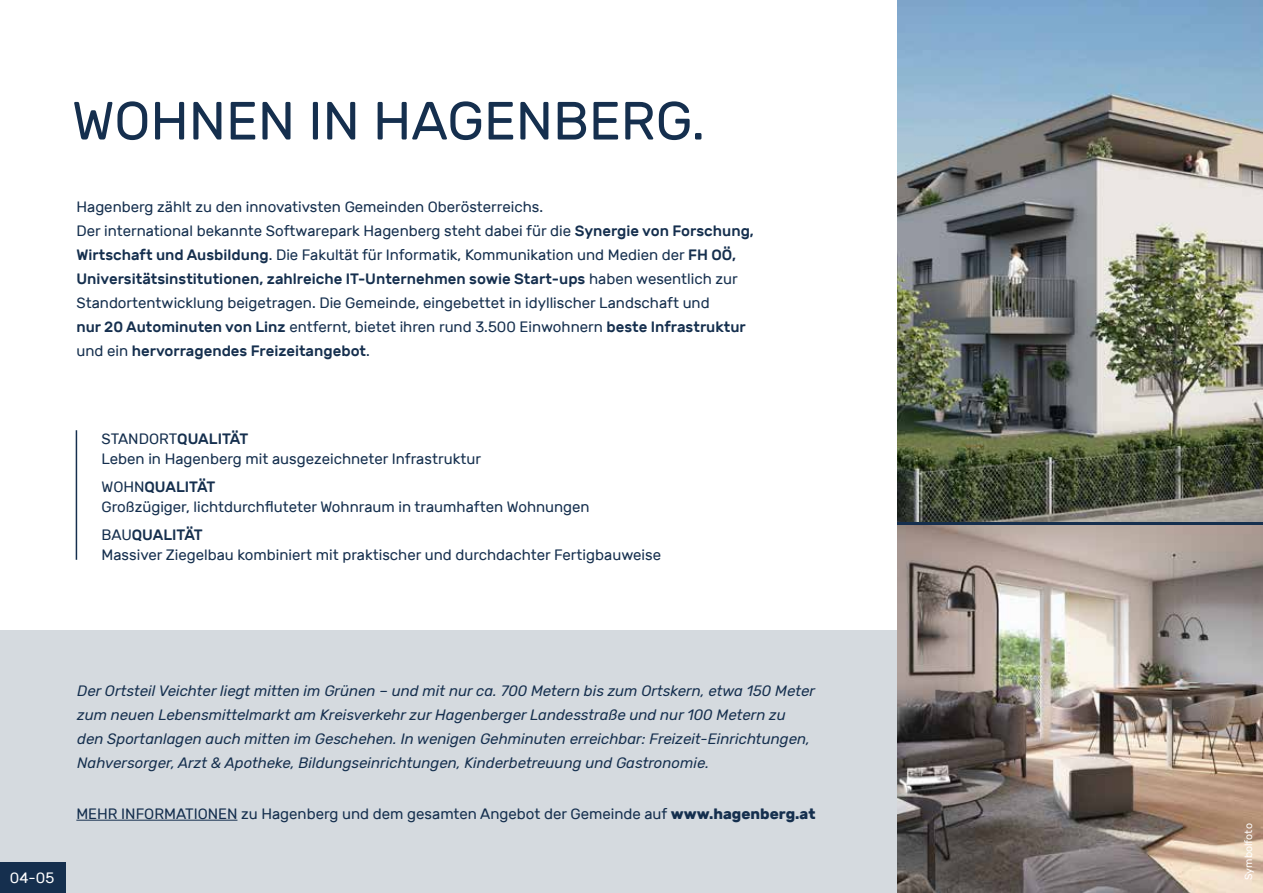
<style>
.page{position:relative;width:1263px;height:893px;background:#fff}
.page>*{position:absolute;margin:0;border:0;box-sizing:border-box;transform-origin:0 0}
.t1{font:53.7px "Rubik";color:#152f4e}
.t2{font:15px/24px "Rubik";color:#152f4e}
.t3{font:italic 15px/24px "Rubik";color:#152f4e}
.t4{font:15px "Rubik";color:#fff}
.t5{font:10.5px "Rubik";color:#fff}
.s1{font-weight:500}
.s2{font-weight:700}
</style>
<div class="page">
<div style="left:0;top:630px;width:905px;height:263px;background:#d5dadf"></div>
<img style="left:897px;top:526px;width:366px;height:367px">
<hr style="left:76px;top:820px;width:161px;height:1px;background:#152f4e">
<hr style="left:76px;top:430px;width:1px;height:130px;background:#152f4e">
<img style="left:897px;top:0;width:366px;height:521px">
<div style="left:0;top:862px;width:66px;height:31px;background:#152f4e"></div>
<h1 class="t1" style="left:72px;top:91px;width:634px">WOHNEN IN HAGENBERG.</h1>
<p class="t2" style="left:76px;top:195px;width:679px">Hagenberg zählt zu den innovativsten Gemeinden Oberösterreichs.<br>Der international bekannte Softwarepark Hagenberg steht dabei für die <span class="s1">Synergie von Forschung, Wirtschaft und Ausbildung</span>. Die Fakultät für Informatik, Kommunikation und Medien der <span class="s1">FH OÖ, Universitätsinstitutionen, zahlreiche IT-Unternehmen sowie Start-ups</span> haben wesentlich zur Standortentwicklung beigetragen. Die Gemeinde, eingebettet in idyllischer Landschaft und<br><span class="s1">nur 20 Autominuten von Linz</span> entfernt, bietet ihren rund 3.500 Einwohnern <span class="s1">beste Infrastruktur </span>und ein <span class="s1">hervorragendes Freizeitangebot</span>.</p>
<p class="t2" style="left:102px;top:430px;width:381px;line-height:19.5px">STANDORT<span class="s1">QUALITÄT<br></span>Leben in Hagenberg mit ausgezeichneter Infrastruktur</p>
<p class="t2" style="left:102px;top:478px;width:490px;line-height:19.5px">WOHN<span class="s1">QUALITÄT<br></span>Großzügiger, lichtdurchfluteter Wohnraum in traumhaften Wohnungen</p>
<p class="t2" style="left:102px;top:526px;width:561px;line-height:19.5px">BAU<span class="s1">QUALITÄT<br></span>Massiver Ziegelbau kombiniert mit praktischer und durchdachter Fertigbauweise</p>
<p class="t4" style="left:10px;top:869px;width:46px">04-05</p>
<p class="t3" style="left:77px;top:679px;width:739px">Der Ortsteil Veichter liegt mitten im Grünen – und mit nur ca. 700 Metern bis zum Ortskern, etwa 150 Meter zum neuen Lebensmittelmarkt am Kreisverkehr zur Hagenberger Landesstraße und nur 100 Metern zu den Sportanlagen auch mitten im Geschehen. In wenigen Gehminuten erreichbar: Freizeit-Einrichtungen, Nahversorger, Arzt &amp; Apotheke, Bildungseinrichtungen, Kinderbetreuung und Gastronomie.</p>
<p class="t2" style="left:76px;top:802px;width:741px">MEHR INFORMATIONEN zu Hagenberg und dem gesamten Angebot der Gemeinde auf <span class="s2">www.hagenberg.at</span></p>
<p class="t5" style="left:1243px;top:880px;width:58px;rotate:-90deg">Symbolfoto</p>
</div>
